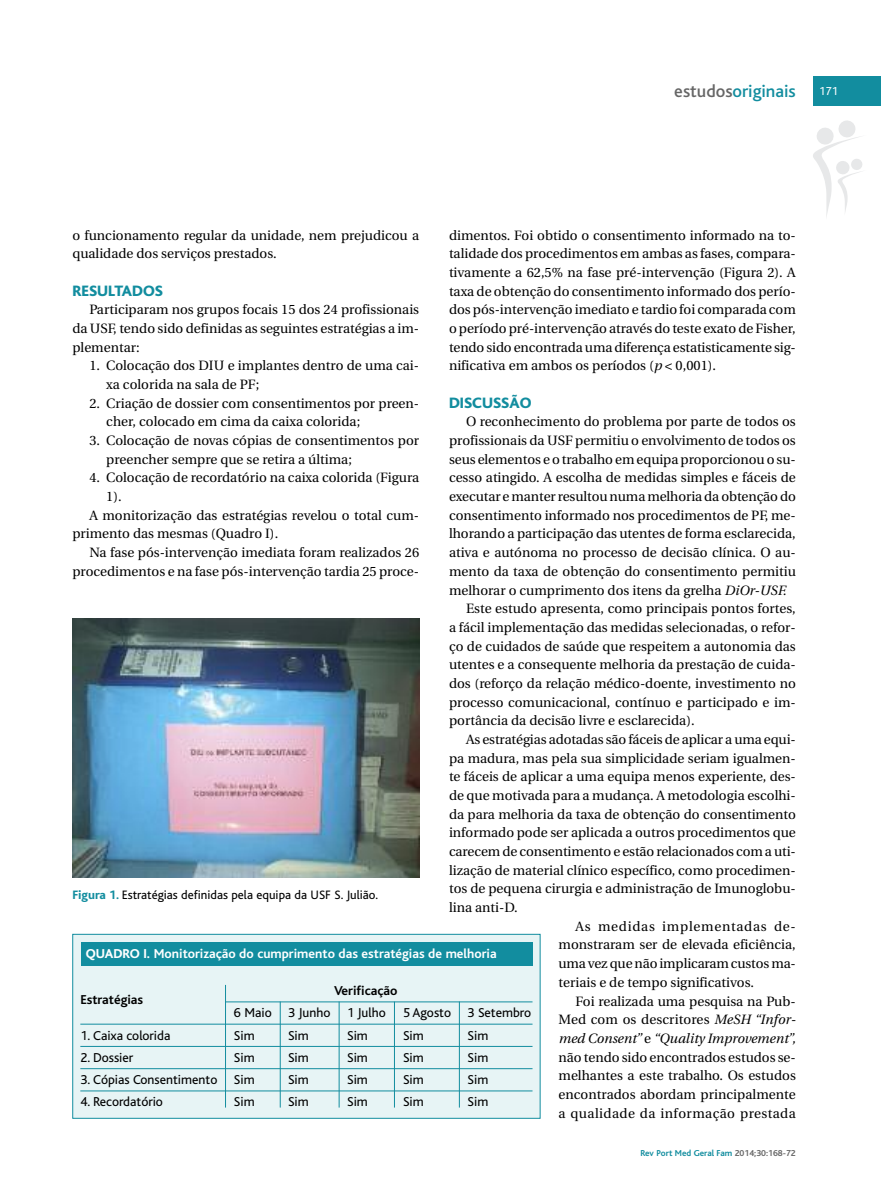
<style>
.page{position:relative;width:881px;height:1191px;background:#fff}
.page>*{position:absolute;margin:0;border:0;box-sizing:border-box;transform-origin:0 0}
.t1{font:500 18px "Bliss";color:#128d9f}
.t2{font:800 15.75px "Bliss";color:#128d9f}
.t3{font:13.5px/18.6px "Utopia";color:#000}
.t4{font:13.5px "Bliss";color:#000}
.t5{font:700 13.5px "Bliss";color:#fff}
.t6{font:italic 13.5px "Utopia";color:#000}
.t7{font:13.5px "Utopia";letter-spacing:.03em;color:#000}
.t8{font:13.5px "Utopia";letter-spacing:.055em;color:#000}
.t9{font:700 13.5px "Bliss";color:#000}
.t10{font:12.75px "Bliss";color:#000}
.t11{font:12px "Bliss";color:#fff}
.t12{font:700 9px "Bliss";color:#128d9f}
.s1{color:#666}
.s2{font-style:italic}
.s3{font-style:normal}
.s4{font-weight:800;color:#128d9f}
.s5{font-weight:800}
</style>
<div class="page">
<svg style="left:813px;top:120px;width:49px;height:97px"></svg>
<div style="left:812px;top:77px;width:68px;height:29px;background:#128d9f"></div>
<div style="left:73px;top:934px;width:466px;height:184px;background:#e7f4f5"></div>
<div style="left:72px;top:934px;width:468px;height:184px;border:1px solid #128d9f"></div>
<hr style="left:225px;top:1001px;width:307px;height:1px;background:#128d9f">
<hr style="left:80px;top:1023px;width:452px;height:1px;background:#128d9f">
<hr style="left:80px;top:1046px;width:452px;height:1px;background:#128d9f">
<hr style="left:80px;top:1068px;width:452px;height:1px;background:#128d9f">
<hr style="left:80px;top:1090px;width:452px;height:1px;background:#128d9f">
<div style="left:81px;top:942px;width:451px;height:24px;background:#128d9f"></div>
<hr style="left:225px;top:985px;width:1px;height:122px;background:#128d9f">
<hr style="left:280px;top:1001px;width:1px;height:106px;background:#128d9f">
<hr style="left:338px;top:1001px;width:1px;height:106px;background:#128d9f">
<hr style="left:394px;top:1001px;width:1px;height:106px;background:#128d9f">
<hr style="left:459px;top:1001px;width:1px;height:106px;background:#128d9f">
<img style="left:72px;top:618px;width:347px;height:259px">
<h1 class="t1" style="left:674px;top:85px;width:123px"><span class="s1">estudos</span>originais</h1>
<p class="t11" style="left:819px;top:87px;width:20px">171</p>
<p class="t3" style="left:72px;top:227px;width:348px">o funcionamento regular da unidade, nem prejudicou a qualidade dos serviços prestados.</p>
<p class="t2" style="left:72px;top:285px;width:92px">RESULTADOS</p>
<p class="t3" style="left:72px;top:301px;width:348px;text-align:justify;text-indent:17px">Participaram nos grupos focais 15 dos 24 profissionais da USF, tendo sido definidas as seguintes estratégias a im&shy;plementar:</p>
<p class="t3" style="left:106px;top:357px;width:314px;text-indent:-17px">1. Colocação dos DIU e implantes dentro de uma cai&shy;xa colorida na sala de PF;</p>
<p class="t3" style="left:106px;top:395px;width:314px;text-indent:-17px">2. Criação de dossier com consentimentos por preen&shy;cher, colocado em cima da caixa colorida;</p>
<p class="t3" style="left:106px;top:432px;width:314px;text-indent:-17px">3. Colocação de novas cópias de consentimentos por preencher sempre que se retira a última;</p>
<p class="t3" style="left:89px;top:469px;width:331px">4. Colocação de recordatório na caixa colorida (Figura</p>
<p class="t3" style="left:106px;top:488px;width:17px">1).</p>
<p class="t3" style="left:89px;top:507px;width:331px">A monitorização das estratégias revelou o total cum-</p>
<p class="t3" style="left:72px;top:526px;width:207px">primento das mesmas (Quadro I).</p>
<p class="t3" style="left:89px;top:544px;width:331px">Na fase pós-intervenção imediata foram realizados 26</p>
<p class="t3" style="left:72px;top:563px;width:348px">procedimentos e na fase pós-intervenção tardia 25 proce-</p>
<p class="t3" style="left:449px;top:227px;width:348px;text-align:justify">dimentos. Foi obtido o consentimento informado na to&shy;talidade dos procedimentos em ambas as fases, compara&shy;tivamente a 62,5% na fase pré-intervenção (Figura 2). A taxa de obtenção do consentimento informado dos perío&shy;dos pós-intervenção imediato e tardio foi comparada com o período pré-intervenção através do teste exato de Fisher, tendo sido encontrada uma diferença estatisticamente sig&shy;nificativa em ambos os períodos (<span class="s2">p</span> &lt; 0,001).</p>
<p class="t2" style="left:449px;top:397px;width:84px">DISCUSSÃO</p>
<p class="t3" style="left:466px;top:413px;width:331px">O reconhecimento do problema por parte de todos os</p>
<p class="t3" style="left:449px;top:432px;width:348px">profissionais da USF permitiu o envolvimento de todos os</p>
<p class="t3" style="left:449px;top:451px;width:348px">seus elementos e o trabalho em equipa proporcionou o su-</p>
<p class="t3" style="left:449px;top:469px;width:348px">cesso atingido. A escolha de medidas simples e fáceis de</p>
<p class="t3" style="left:449px;top:488px;width:348px">executar e manter resultou numa melhoria da obtenção do</p>
<p class="t3" style="left:449px;top:507px;width:348px">consentimento informado nos procedimentos de PF, me-</p>
<p class="t3" style="left:449px;top:526px;width:348px">lhorando a participação das utentes de forma esclarecida,</p>
<p class="t3" style="left:449px;top:544px;width:348px">ativa e autónoma no processo de decisão clínica. O au-</p>
<p class="t3" style="left:449px;top:563px;width:348px">mento da taxa de obtenção do consentimento permitiu</p>
<p class="t3" style="left:449px;top:582px;width:339px">melhorar o cumprimento dos itens da grelha <span class="s2">DiOr-USF.</span></p>
<p class="t3" style="left:466px;top:600px;width:331px">Este estudo apresenta, como principais pontos fortes,</p>
<p class="t3" style="left:449px;top:619px;width:348px">a fácil implementação das medidas selecionadas, o refor-</p>
<p class="t3" style="left:449px;top:638px;width:348px">ço de cuidados de saúde que respeitem a autonomia das</p>
<p class="t3" style="left:449px;top:656px;width:348px">utentes e a consequente melhoria da prestação de cuida-</p>
<p class="t3" style="left:449px;top:675px;width:348px">dos (reforço da relação médico-doente, investimento no</p>
<p class="t3" style="left:449px;top:694px;width:348px">processo comunicacional, contínuo e participado e im-</p>
<p class="t3" style="left:449px;top:712px;width:247px">portância da decisão livre e esclarecida).</p>
<p class="t3" style="left:466px;top:731px;width:331px">As estratégias adotadas são fáceis de aplicar a uma equi-</p>
<p class="t3" style="left:449px;top:750px;width:348px">pa madura, mas pela sua simplicidade seriam igualmen-</p>
<p class="t3" style="left:449px;top:768px;width:348px">te fáceis de aplicar a uma equipa menos experiente, des-</p>
<p class="t3" style="left:449px;top:787px;width:348px">de que motivada para a mudança. A metodologia escolhi-</p>
<p class="t3" style="left:449px;top:806px;width:348px">da para melhoria da taxa de obtenção do consentimento</p>
<p class="t3" style="left:449px;top:824px;width:348px">informado pode ser aplicada a outros procedimentos que</p>
<p class="t3" style="left:449px;top:843px;width:348px">carecem de consentimento e estão relacionados com a uti-</p>
<p class="t3" style="left:449px;top:862px;width:348px">lização de material clínico específico, como procedimen-</p>
<p class="t3" style="left:449px;top:880px;width:348px">tos de pequena cirurgia e administração de Imunoglobu-</p>
<p class="t3" style="left:449px;top:899px;width:70px">lina anti-D.</p>
<p class="t8" style="left:575px;top:920px;width:222px">As medidas implementadas de-</p>
<p class="t3" style="left:558px;top:936px;width:239px">monstraram ser de elevada eficiência,</p>
<p class="t3" style="left:558px;top:955px;width:239px">uma vez que não implicaram custos ma-</p>
<p class="t3" style="left:558px;top:974px;width:197px">teriais e de tempo significativos.</p>
<p class="t3" style="left:575px;top:992px;width:222px">Foi realizada uma pesquisa na Pub-</p>
<p class="t3" style="left:558px;top:1011px;width:239px">Med com os descritores <span class="s2">MeSH “Infor-</span></p>
<p class="t6" style="left:558px;top:1032px;width:239px">med Consent” <span class="s3">e</span> “Quality Improvement”,</p>
<p class="t3" style="left:558px;top:1048px;width:239px">não tendo sido encontrados estudos se-</p>
<p class="t3" style="left:558px;top:1067px;width:239px">melhantes a este trabalho. Os estudos</p>
<p class="t3" style="left:558px;top:1086px;width:239px">encontrados abordam principalmente</p>
<p class="t7" style="left:558px;top:1107px;width:239px">a qualidade da informação prestada</p>
<p class="t10" style="left:72px;top:890px;width:307px"><span class="s4">Figura 1.</span> Estratégias definidas pela equipa da USF S. Julião.</p>
<p class="t5" style="left:86px;top:949px;width:412px"><span class="s5">QUADRO I.</span> Monitorização do cumprimento das estratégias de melhoria</p>
<p class="t9" style="left:334px;top:986px;width:65px">Verificação</p>
<p class="t4" style="left:234px;top:1008px;width:153px">6 Maio 3 Junho 1 Julho</p>
<p class="t4" style="left:403px;top:1008px;width:130px">5 Agosto 3 Setembro</p>
<p class="t9" style="left:80px;top:995px;width:64px">Estratégias</p>
<p class="t4" style="left:80px;top:1030px;width:92px">1. Caixa colorida</p>
<p class="t4" style="left:234px;top:1030px;width:22px">Sim</p>
<p class="t4" style="left:288px;top:1030px;width:22px">Sim</p>
<p class="t4" style="left:347px;top:1030px;width:22px">Sim</p>
<p class="t4" style="left:403px;top:1030px;width:22px">Sim</p>
<p class="t4" style="left:467px;top:1030px;width:22px">Sim</p>
<p class="t4" style="left:80px;top:1053px;width:54px">2. Dossier</p>
<p class="t4" style="left:234px;top:1053px;width:22px">Sim</p>
<p class="t4" style="left:288px;top:1053px;width:22px">Sim</p>
<p class="t4" style="left:347px;top:1053px;width:22px">Sim</p>
<p class="t4" style="left:403px;top:1053px;width:22px">Sim</p>
<p class="t4" style="left:467px;top:1053px;width:22px">Sim</p>
<p class="t4" style="left:80px;top:1075px;width:176px">3. Cópias Consentimento Sim</p>
<p class="t4" style="left:288px;top:1075px;width:22px">Sim</p>
<p class="t4" style="left:347px;top:1075px;width:22px">Sim</p>
<p class="t4" style="left:403px;top:1075px;width:22px">Sim</p>
<p class="t4" style="left:467px;top:1075px;width:22px">Sim</p>
<p class="t4" style="left:80px;top:1097px;width:84px">4. Recordatório</p>
<p class="t4" style="left:234px;top:1097px;width:22px">Sim</p>
<p class="t4" style="left:288px;top:1097px;width:22px">Sim</p>
<p class="t4" style="left:347px;top:1097px;width:22px">Sim</p>
<p class="t4" style="left:403px;top:1097px;width:22px">Sim</p>
<p class="t4" style="left:467px;top:1097px;width:22px">Sim</p>
<p class="t12" style="left:640px;top:1149px;width:157px">Rev Port Med Geral Fam <span class="s1">2014;30:168-72</span></p>
</div>
